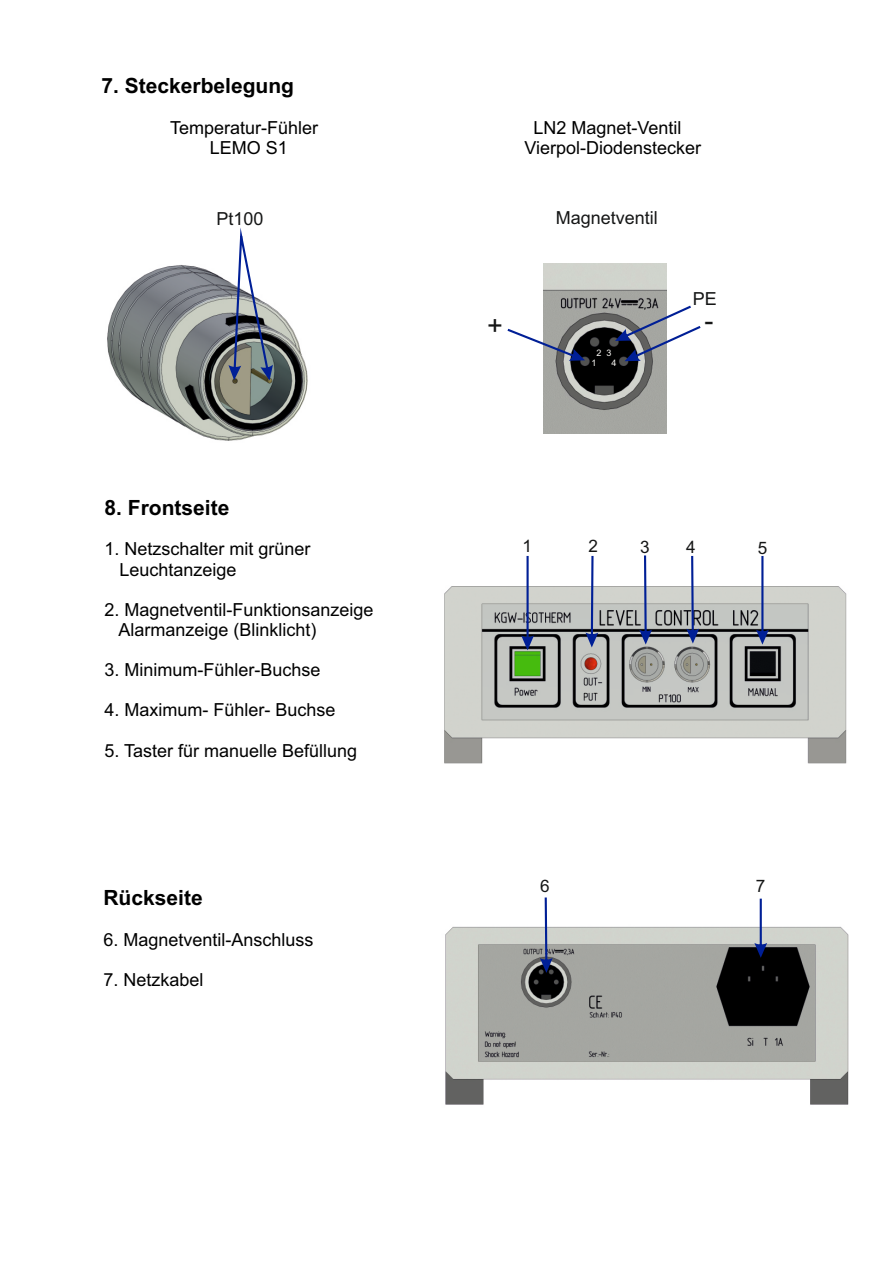
<style>
.page{position:relative;width:893px;height:1263px;background:#fff}
.page>*{position:absolute;margin:0;border:0;box-sizing:border-box;transform-origin:0 0}
.t1{font:27px "Arial";color:#151616}
.t2{font:700 21px "Arial";color:#000}
.t3{font:18px/20.1px "Arial";color:#000}
.t4{font:18px "Arial";color:#151616}
.t5{font:17.1px "Arial";color:#151616}
.t6{font:9px "Arial";color:#faf8f5}
</style>
<div class="page">
<img style="left:544px;top:263px;width:123px;height:170px">
<img style="left:445px;top:926px;width:404px;height:179px">
<img style="left:107px;top:265px;width:201px;height:176px">
<svg style="left:228px;top:228px;width:45px;height:152px"></svg>
<img style="left:444px;top:586px;width:403px;height:178px">
<svg style="left:540px;top:897px;width:13px;height:76px"></svg>
<svg style="left:754px;top:899px;width:13px;height:59px"></svg>
<svg style="left:521px;top:556px;width:13px;height:94px"></svg>
<svg style="left:585px;top:556px;width:13px;height:91px"></svg>
<svg style="left:639px;top:555px;width:13px;height:89px"></svg>
<svg style="left:686px;top:556px;width:13px;height:87px"></svg>
<svg style="left:756px;top:556px;width:13px;height:89px"></svg>
<svg style="left:507px;top:329px;width:78px;height:32px"></svg>
<svg style="left:615px;top:306px;width:86px;height:55px"></svg>
<p class="t2" style="left:101px;top:78px;width:194px">7. Steckerbelegung</p>
<p class="t3" style="left:170px;top:119px;width:150px">Temperatur-Fühler</p>
<p class="t3" style="left:533px;top:119px;width:150px">LN2 Magnet-Ventil</p>
<p class="t3" style="left:210px;top:139px;width:80px">LEMO S1</p>
<p class="t3" style="left:524px;top:139px;width:178px">Vierpol-Diodenstecker</p>
<p class="t4" style="left:216px;top:212px;width:49px">Pt100</p>
<p class="t4" style="left:556px;top:211px;width:104px">Magnetventil</p>
<p class="t4" style="left:693px;top:292px;width:26px">PE</p>
<h1 class="t1" style="left:487px;top:315px;width:17px">+</h1>
<h1 class="t1" style="left:704px;top:311px;width:10px">-</h1>
<p class="t6" style="left:597px;top:350px;width:17px">2 3</p>
<p class="t2" style="left:104px;top:499px;width:126px">8. Frontseite</p>
<p class="t3" style="left:120px;top:541px;width:193px;text-indent:-15px">1. Netzschalter mit grüner<br>Leuchtanzeige</p>
<p class="t3" style="left:104px;top:601px;width:271px">2. Magnetventil-Funktionsanzeige</p>
<p class="t3" style="left:119px;top:621px;width:200px">Alarmanzeige (Blinklicht)</p>
<p class="t3" style="left:104px;top:661px;width:218px">3. Minimum-Fühler-Buchse</p>
<p class="t3" style="left:104px;top:702px;width:233px">4. Maximum- Fühler- Buchse</p>
<p class="t3" style="left:104px;top:742px;width:254px">5. Taster für manuelle Befüllung</p>
<p class="t2" style="left:103px;top:890px;width:101px">Rückseite</p>
<p class="t3" style="left:103px;top:931px;width:212px">6. Magnetventil-Anschluss</p>
<p class="t3" style="left:103px;top:972px;width:102px">7. Netzkabel</p>
<p class="t6" style="left:592px;top:360px;width:7px">1</p>
<p class="t6" style="left:612px;top:360px;width:7px">4</p>
<p class="t5" style="left:522px;top:539px;width:11px">1</p>
<p class="t5" style="left:589px;top:539px;width:11px">2</p>
<p class="t5" style="left:640px;top:540px;width:11px">3</p>
<p class="t5" style="left:686px;top:540px;width:11px">4</p>
<p class="t5" style="left:758px;top:541px;width:11px">5</p>
<p class="t5" style="left:540px;top:879px;width:11px">6</p>
<p class="t5" style="left:756px;top:880px;width:11px">7</p>
</div>
